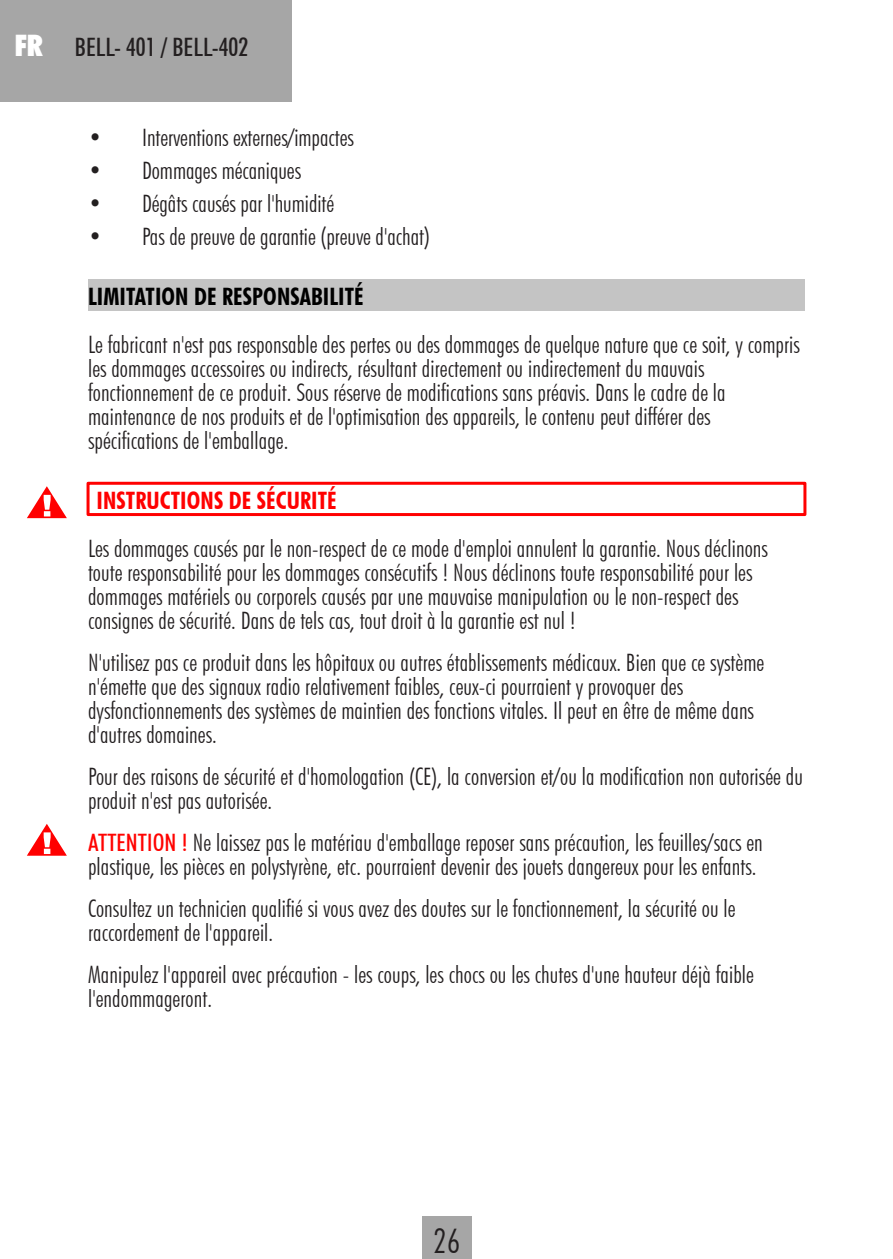
<style>
.page{position:relative;width:893px;height:1259px;background:#fff}
.page>*{position:absolute;margin:0;border:0;box-sizing:border-box;transform-origin:0 0}
.t1{font:300 condensed 33.9px "Futura BT";color:#231f20}
.t2{font:500 condensed 25.5px "Futura BT";color:#231f20}
.t3{font:300 condensed 24px/24px "Futura BT";letter-spacing:.005em;color:#231f20}
.t4{font:700 condensed 24px "Futura BT";letter-spacing:.005em;color:#000}
.t5{font:700 condensed 24px "Futura BT";letter-spacing:.005em;color:#f00}
.s1{font-weight:900;font-size:29.7px;color:#fff}
.s2{font-weight:500;color:#ff0300}
</style>
<div class="page">
<div style="left:88px;top:279px;width:717px;height:31px;background:#c4c4c4"></div>
<div style="left:87px;top:482px;width:719px;height:34px;border:3px solid #f00"></div>
<svg style="left:27px;top:824px;width:40px;height:32px"></svg>
<svg style="left:27px;top:486px;width:40px;height:33px"></svg>
<div style="left:423px;top:1216px;width:49px;height:43px;background:#a6a6a6"></div>
<div style="left:0;top:0;width:292px;height:102px;background:#a6a6a6"></div>
<p class="t2" style="left:15px;top:36px;width:235px"><span class="s1">FR</span> BELL- 401 / BELL-402</p>
<p class="t3" style="left:88px;top:127px;width:267px">• Interventions externes/impactes</p>
<p class="t3" style="left:88px;top:160px;width:214px">• Dommages mécaniques</p>
<p class="t3" style="left:88px;top:193px;width:248px">• Dégâts causés par l'humidité</p>
<p class="t3" style="left:88px;top:226px;width:343px">• Pas de preuve de garantie (preuve d'achat)</p>
<p class="t4" style="left:88px;top:286px;width:277px">LIMITATION DE RESPONSABILITÉ</p>
<p class="t3" style="left:88px;top:334px;width:713px">Le fabricant n'est pas responsable des pertes ou des dommages de quelque nature que ce soit, y compris les dommages accessoires ou indirects, résultant directement ou indirectement du mauvais fonctionnement de ce produit. Sous réserve de modifications sans préavis. Dans le cadre de la maintenance de nos produits et de l'optimisation des appareils, le contenu peut différer des spécifications de l'emballage.</p>
<p class="t5" style="left:97px;top:490px;width:242px">INSTRUCTIONS DE SÉCURITÉ</p>
<p class="t3" style="left:88px;top:538px;width:681px">Les dommages causés par le non-respect de ce mode d'emploi annulent la garantie. Nous déclinons toute responsabilité pour les dommages consécutifs ! Nous déclinons toute responsabilité pour les dommages matériels ou corporels causés par une mauvaise manipulation ou le non-respect des consignes de sécurité. Dans de tels cas, tout droit à la garantie est nul !</p>
<p class="t3" style="left:88px;top:652px;width:678px">N'utilisez pas ce produit dans les hôpitaux ou autres établissements médicaux. Bien que ce système n'émette que des signaux radio relativement faibles, ceux-ci pourraient y provoquer des dysfonctionnements des systèmes de maintien des fonctions vitales. Il peut en être de même dans d'autres domaines.</p>
<p class="t3" style="left:88px;top:766px;width:716px">Pour des raisons de sécurité et d'homologation (CE), la conversion et/ou la modification non autorisée du produit n'est pas autorisée.</p>
<p class="t3" style="left:88px;top:832px;width:676px"><span class="s2">ATTENTION !</span> Ne laissez pas le matériau d'emballage reposer sans précaution, les feuilles/sacs en plastique, les pièces en polystyrène, etc. pourraient devenir des jouets dangereux pour les enfants.</p>
<p class="t3" style="left:88px;top:898px;width:649px">Consultez un technicien qualifié si vous avez des doutes sur le fonctionnement, la sécurité ou le raccordement de l'appareil.</p>
<p class="t3" style="left:88px;top:964px;width:667px">Manipulez l'appareil avec précaution - les coups, les chocs ou les chutes d'une hauteur déjà faible l'endommageront.</p>
<h1 class="t1" style="left:434px;top:1226px;width:28px">26</h1>
</div>
